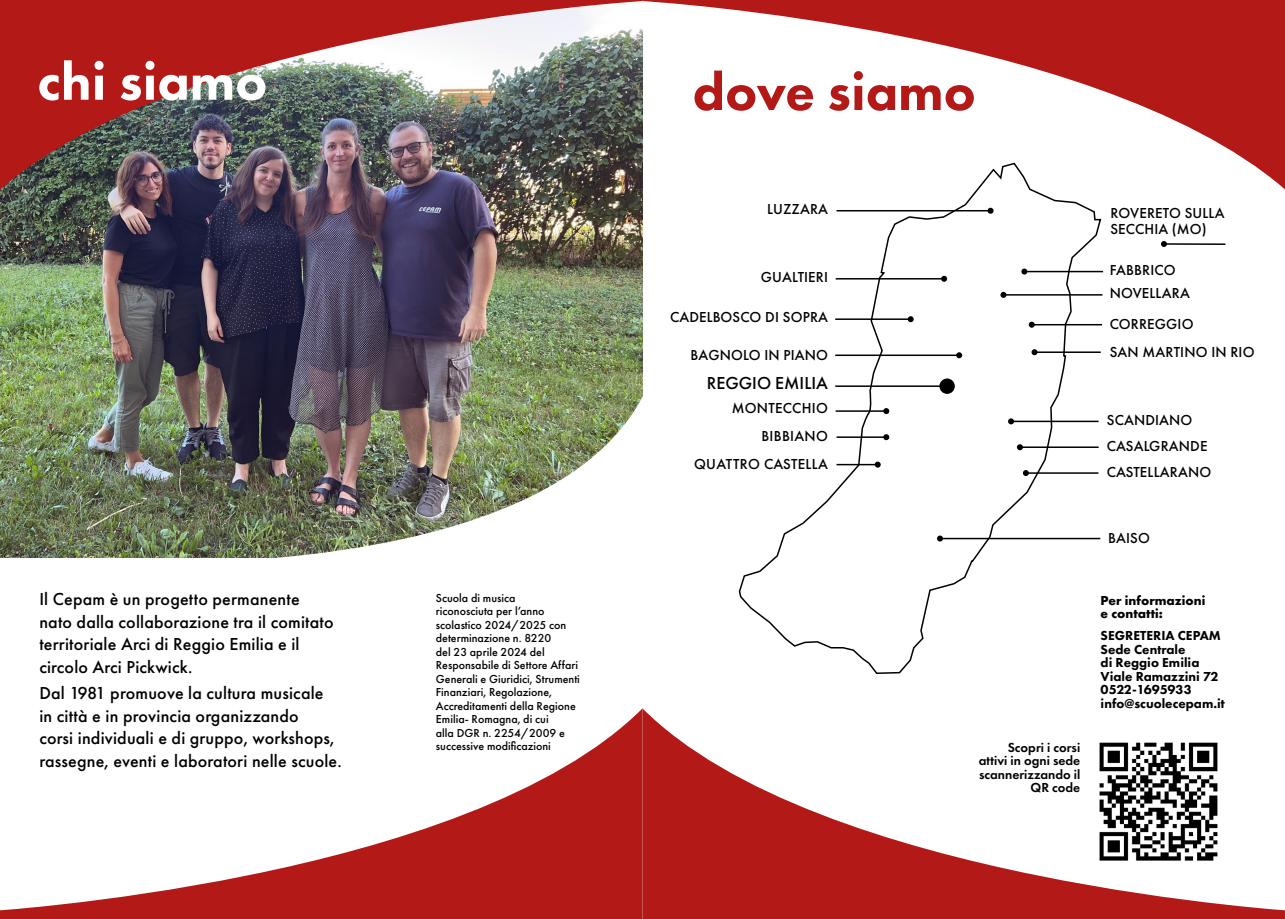
<style>
.page{position:relative;width:1285px;height:919px;background:#fff}
.page>*{position:absolute;margin:0;border:0;box-sizing:border-box;transform-origin:0 0}
.t1{font:800 54px "Futura PT";color:#b21917}
.t2{font:800 54px "Futura PT";color:#fff}
.t3{font:500 18px/22.5px "Futura PT";letter-spacing:.01em;color:#000}
.t4{font:500 15px/15px "Futura PT";letter-spacing:.01em;color:#000}
.t5{font:800 13.5px/13.5px "Futura PT";color:#000}
.t6{font:600 13.5px/13.5px "Futura PT";color:#000;text-align:right}
.t7{font:700 13.5px/13.5px "Futura PT";color:#000}
.t8{font:500 12px/13.5px "Futura PT";color:#000}
</style>
<div class="page">
<img style="left:0;top:204px;width:642px;height:174px">
<svg style="left:0;top:709px;width:642px;height:209px"></svg>
<img style="left:0;top:378px;width:643px;height:180px">
<img style="left:0;top:0;width:642px;height:204px">
<svg style="left:642px;top:708px;width:642px;height:210px"></svg>
<svg style="left:642px;top:0;width:642px;height:204px"></svg>
<div style="left:1061px;top:722px;width:133px;height:133px;background:#fff"></div>
<svg style="left:737px;top:162px;width:364px;height:512px"></svg>
<hr style="left:835px;top:410px;width:51px;height:2px;background:#000">
<svg style="left:883px;top:408px;width:6px;height:6px"></svg>
<hr style="left:835px;top:385px;width:111px;height:2px;background:#000">
<hr style="left:836px;top:436px;width:50px;height:2px;background:#000">
<svg style="left:883px;top:434px;width:6px;height:6px"></svg>
<hr style="left:836px;top:464px;width:41px;height:1px;background:#000">
<svg style="left:874px;top:461px;width:6px;height:6px"></svg>
<hr style="left:835px;top:354px;width:124px;height:2px;background:#000">
<svg style="left:956px;top:352px;width:6px;height:6px"></svg>
<hr style="left:1010px;top:420px;width:88px;height:2px;background:#000">
<svg style="left:1007px;top:418px;width:6px;height:6px"></svg>
<hr style="left:1019px;top:446px;width:79px;height:2px;background:#000">
<svg style="left:1016px;top:444px;width:6px;height:6px"></svg>
<hr style="left:1025px;top:472px;width:73px;height:2px;background:#000">
<svg style="left:1022px;top:470px;width:6px;height:6px"></svg>
<hr style="left:939px;top:537px;width:161px;height:2px;background:#000">
<svg style="left:936px;top:535px;width:6px;height:6px"></svg>
<hr style="left:1031px;top:324px;width:70px;height:1px;background:#000">
<svg style="left:1028px;top:322px;width:6px;height:6px"></svg>
<hr style="left:1034px;top:351px;width:66px;height:2px;background:#000">
<svg style="left:1031px;top:349px;width:6px;height:6px"></svg>
<hr style="left:1003px;top:294px;width:99px;height:1px;background:#000">
<svg style="left:1000px;top:292px;width:6px;height:6px"></svg>
<hr style="left:1024px;top:271px;width:78px;height:1px;background:#000">
<svg style="left:1021px;top:268px;width:6px;height:6px"></svg>
<hr style="left:835px;top:318px;width:75px;height:2px;background:#000">
<svg style="left:907px;top:316px;width:6px;height:6px"></svg>
<hr style="left:835px;top:278px;width:108px;height:1px;background:#000">
<svg style="left:940px;top:276px;width:6px;height:6px"></svg>
<hr style="left:836px;top:210px;width:154px;height:1px;background:#000">
<svg style="left:987px;top:208px;width:6px;height:6px"></svg>
<hr style="left:1163px;top:243px;width:62px;height:2px;background:#000">
<svg style="left:1161px;top:241px;width:5px;height:6px"></svg>
<img style="left:1094px;top:738px;width:127px;height:126px">
<div style="left:939px;top:378px;width:15px;height:16px;background:#000;border-radius:50%"></div>
<h1 class="t2" style="left:37px;top:48px;width:231px">chi siamo</h1>
<h1 class="t1" style="left:692px;top:58px;width:284px">dove siamo</h1>
<p class="t3" style="left:39px;top:588px;width:296px">Il Cepam è un progetto permanente nato dalla collaborazione tra il comitato territoriale Arci di Reggio Emilia e il circolo Arci Pickwick.</p>
<p class="t3" style="left:39px;top:682px;width:304px">Dal 1981 promuove la cultura musicale<br>in città e in provincia organizzando<br>corsi individuali e di gruppo, workshops, rassegne, eventi e laboratori nelle scuole.</p>
<p class="t8" style="left:436px;top:591px;width:145px">Scuola di musica<br>riconosciuta per l’anno scolastico 2024/2025 con determinazione n. 8220<br>del 23 aprile 2024 del<br>Responsabile di Settore Affari<br>Generali e Giuridici, Strumenti<br>Finanziari, Regolazione,<br>Accreditamenti della Regione<br>Emilia- Romagna, di cui<br>alla DGR n. 2254/2009 e successive modificazioni</p>
<p class="t4" style="left:767px;top:201px;width:62px">LUZZARA</p>
<p class="t4" style="left:760px;top:270px;width:69px">GUALTIERI</p>
<p class="t4" style="left:670px;top:309px;width:159px">CADELBOSCO DI SOPRA</p>
<p class="t4" style="left:690px;top:347px;width:139px">BAGNOLO IN PIANO</p>
<p class="t3" style="left:706px;top:371px;width:123px">REGGIO EMILIA</p>
<p class="t4" style="left:731px;top:401px;width:98px">MONTECCHIO</p>
<p class="t4" style="left:761px;top:428px;width:68px">BIBBIANO</p>
<p class="t4" style="left:694px;top:456px;width:135px">QUATTRO CASTELLA</p>
<p class="t4" style="left:1110px;top:206px;width:116px">ROVERETO SULLA<br>SECCHIA (MO)</p>
<p class="t4" style="left:1109px;top:262px;width:67px">FABBRICO</p>
<p class="t4" style="left:1109px;top:286px;width:82px">NOVELLARA</p>
<p class="t4" style="left:1109px;top:310px;width:146px;line-height:27.9px">CORREGGIO<br>SAN MARTINO IN RIO</p>
<p class="t4" style="left:1106px;top:412px;width:87px">SCANDIANO</p>
<p class="t4" style="left:1106px;top:439px;width:102px">CASALGRANDE</p>
<p class="t4" style="left:1106px;top:465px;width:106px">CASTELLARANO</p>
<p class="t6" style="left:978px;top:740px;width:103px">Scopri i corsi attivi in ogni sede scannerizzando il<br>QR code</p>
<p class="t4" style="left:1107px;top:530px;width:43px">BAISO</p>
<p class="t7" style="left:1100px;top:593px;width:106px">Per informazioni e contatti:</p>
<p class="t5" style="left:1100px;top:628px;width:126px">SEGRETERIA CEPAM<br>Sede Centrale<br>di Reggio Emilia<br>Viale Ramazzini 72<br>0522-1695933 info@scuolecepam.it</p>
</div>
